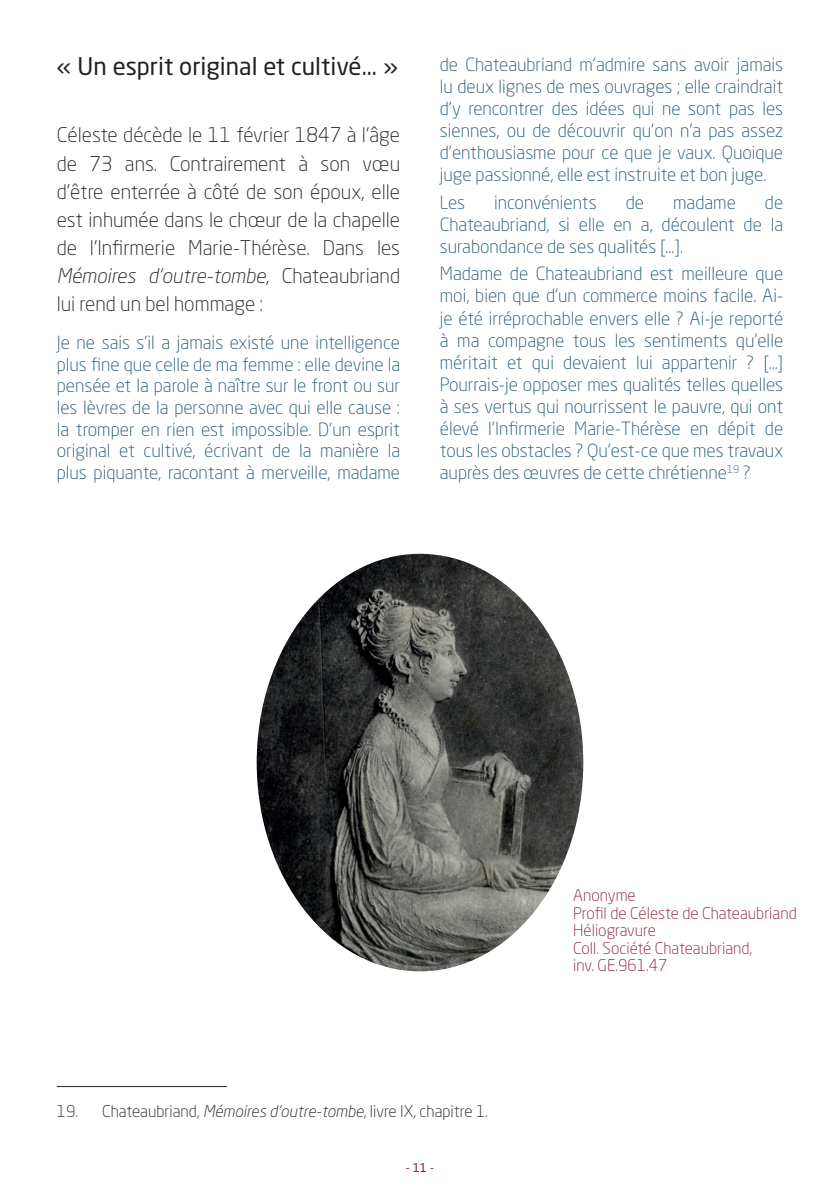
<style>
.page{position:relative;width:840px;height:1191px;background:#fff}
.page>*{position:absolute;margin:0;border:0;box-sizing:border-box;transform-origin:0 0}
.t1{font:24px "Neo Sans Std";color:#231f20}
.t2{font:300 20px/28px "Neo Sans Std";color:#231f20;text-align:justify}
.t3{font:300 18px/22px "Neo Sans Std";color:#235875;text-align:justify}
.t4{font:300 16px/17.6px "Neo Sans Std";color:#882036}
.t5{font:300 16px "Neo Sans Std";color:#231f20}
.t6{font:12px "Neo Sans Std";color:#882036}
.s1{font-style:italic}
</style>
<div class="page">
<hr style="left:57px;top:1086px;width:170px;height:1px;background:#231f20">
<img style="left:256px;top:554px;width:327px;height:417px">
<h1 class="t1" style="left:57px;top:52px;width:342px">« Un esprit original et cultivé... »</h1>
<p class="t2" style="left:57px;top:121px;width:345px">Céleste décède le 11 février 1847 à l’âge de 73 ans. Contrairement à son vœu d’être enterrée à côté de son époux, elle est inhumée dans le chœur de la chapelle de l’Infirmerie Marie-Thérèse. Dans les <span class="s1">Mémoires d’outre-tombe</span>, Chateaubriand lui rend un bel hommage :</p>
<p class="t3" style="left:57px;top:332px;width:345px">Je ne sais s’il a jamais existé une intelligence plus fine que celle de ma femme : elle devine la pensée et la parole à naître sur le front ou sur les lèvres de la personne avec qui elle cause : la tromper en rien est impossible. D’un esprit original et cultivé, écrivant de la manière la plus piquante, racontant à merveille, madame</p>
<p class="t3" style="left:439px;top:53px;width:345px">de Chateaubriand m’admire sans avoir jamais lu deux lignes de mes ouvrages ; elle craindrait d’y rencontrer des idées qui ne sont pas les siennes, ou de découvrir qu’on n’a pas assez d’enthousiasme pour ce que je vaux. Quoique juge passionné, elle est instruite et bon juge.</p>
<p class="t3" style="left:439px;top:191px;width:27px">Les</p>
<p class="t3" style="left:494px;top:191px;width:104px">inconvénients</p>
<p class="t3" style="left:625px;top:191px;width:20px">de</p>
<p class="t3" style="left:672px;top:191px;width:64px">madame</p>
<p class="t3" style="left:439px;top:191px;width:345px;text-indent:325px">de Chateaubriand, si elle en a, découlent de la surabondance de ses qualités [...].</p>
<p class="t3" style="left:439px;top:263px;width:345px">Madame de Chateaubriand est meilleure que moi, bien que d’un commerce moins facile. Ai&shy;je été irréprochable envers elle ? Ai-je reporté à ma compagne tous les sentiments qu’elle méritait et qui devaient lui appartenir ? [...] Pourrais-je opposer mes qualités telles quelles à ses vertus qui nourrissent le pauvre, qui ont élevé l’Infirmerie Marie-Thérèse en dépit de tous les obstacles ? Qu’est-ce que mes travaux auprès des œuvres de cette chrétienne<sup>19</sup> ?</p>
<p class="t4" style="left:573px;top:886px;width:225px">Anonyme<br>Profil de Céleste de Chateaubriand<br>Héliogravure<br>Coll. Société Chateaubriand,<br>inv. GE.961.47</p>
<p class="t5" style="left:57px;top:1101px;width:432px">19. Chateaubriand, <span class="s1">Mémoires d’outre-tombe</span>, livre IX, chapitre 1.</p>
<p class="t6" style="left:405px;top:1160px;width:30px">- 11 -</p>
</div>
